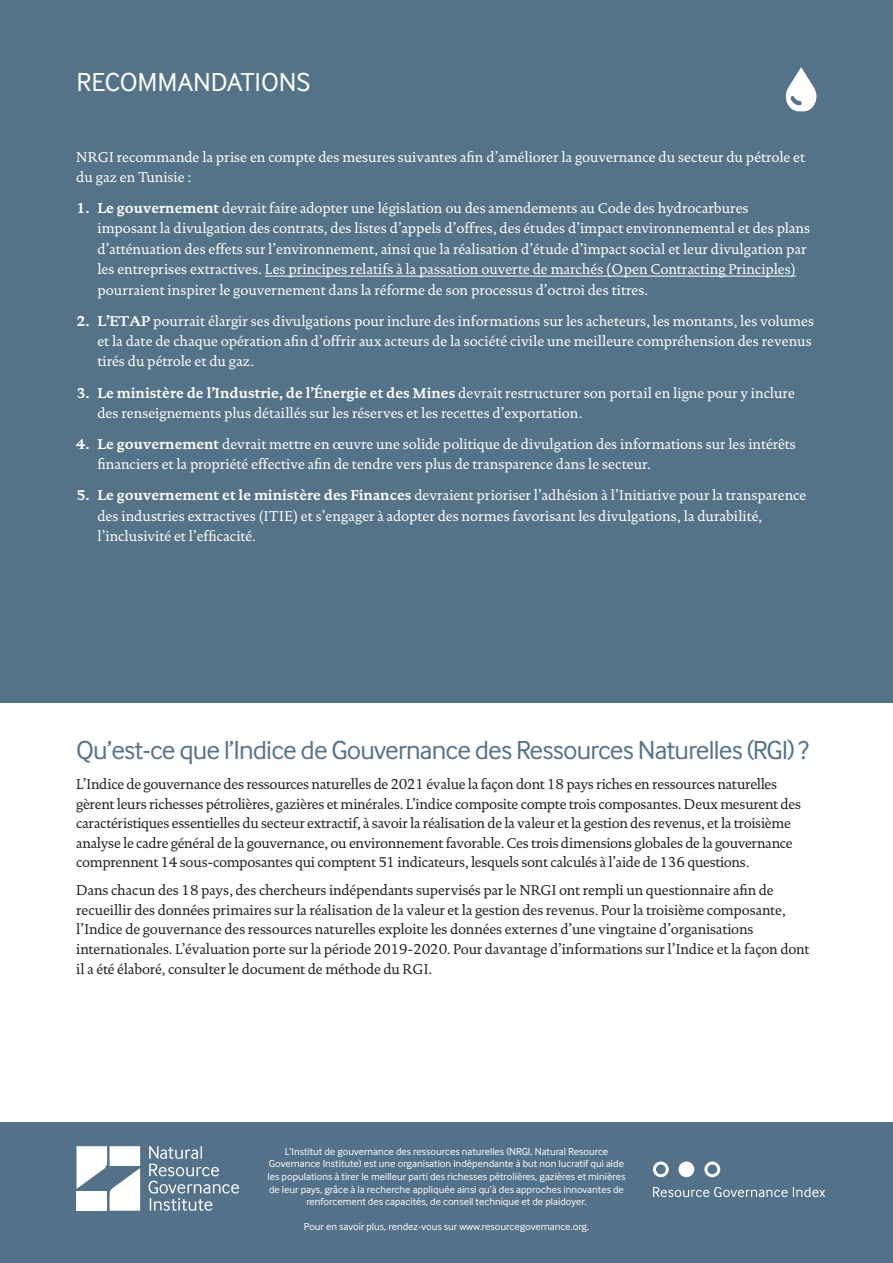
<style>
.page{position:relative;width:893px;height:1263px;background:#fff}
.page>*{position:absolute;margin:0;border:0;box-sizing:border-box;transform-origin:0 0}
.t1{font:27px "Inter Face";letter-spacing:-.03em;color:#557388}
.t2{font:27px "Inter Face";letter-spacing:-.005em;color:#fff}
.t3{font:14.4px/20.4px "DTL Documenta T";color:#fff}
.t4{font:14.4px/19.5px "DTL Documenta T";letter-spacing:-.015em;color:#231f20}
.t5{font:10.5px/12.6px "Inter Face";color:#fff;text-align:center}
.s1{font-weight:700}
</style>
<div class="page">
<div style="left:0;top:1122px;width:893px;height:141px;background:#537189"></div>
<div style="left:0;top:0;width:893px;height:703px;background:#557388"></div>
<svg style="left:76px;top:1146px;width:64px;height:65px"></svg>
<svg style="left:149px;top:1146px;width:90px;height:65px"></svg>
<svg style="left:653px;top:1187px;width:172px;height:10px"></svg>
<svg style="left:653px;top:1161px;width:16px;height:16px"></svg>
<svg style="left:704px;top:1161px;width:16px;height:16px"></svg>
<div style="left:678px;top:1161px;width:16px;height:16px;background:#fff;border-radius:50%"></div>
<hr style="left:265px;top:276px;width:531px;height:1px;background:#fff">
<svg style="left:785px;top:67px;width:31px;height:44px"></svg>
<h1 class="t2" style="left:77px;top:67px;width:235px">RECOMMANDATIONS</h1>
<p class="t3" style="left:76px;top:146px;width:730px">NRGI recommande la prise en compte des mesures suivantes afin d’améliorer la gouvernance du secteur du pétrole et du gaz en Tunisie :</p>
<p class="t3" style="left:98px;top:198px;width:714px;text-indent:-21px"><span class="s1">1. Le gouvernement</span> devrait faire adopter une législation ou des amendements au Code des hydrocarbures imposant la divulgation des contrats, des listes d’appels d’offres, des études d’impact environnemental et des plans d’atténuation des effets sur l’environnement, ainsi que la réalisation d’étude d’impact social et leur divulgation par les entreprises extractives. Les principes relatifs à la passation ouverte de marchés (Open Contracting Principles) pourraient inspirer le gouvernement dans la réforme de son processus d’octroi des titres.</p>
<p class="t3" style="left:98px;top:310px;width:718px;text-indent:-21px"><span class="s1">2. L’ETAP</span> pourrait élargir ses divulgations pour inclure des informations sur les acheteurs, les montants, les volumes et la date de chaque opération afin d’offrir aux acteurs de la société civile une meilleure compréhension des revenus tirés du pétrole et du gaz.</p>
<p class="t3" style="left:98px;top:382px;width:699px;text-indent:-21px"><span class="s1">3. Le ministère de l’Industrie, de l’Énergie et des Mines</span> devrait restructurer son portail en ligne pour y inclure des renseignements plus détaillés sur les réserves et les recettes d’exportation.</p>
<p class="t3" style="left:98px;top:434px;width:700px;text-indent:-21px"><span class="s1">4. Le gouvernement</span> devrait mettre en œuvre une solide politique de divulgation des informations sur les intérêts financiers et la propriété effective afin de tendre vers plus de transparence dans le secteur.</p>
<p class="t3" style="left:98px;top:485px;width:710px;text-indent:-21px"><span class="s1">5. Le gouvernement et le ministère des Finances</span> devraient prioriser l’adhésion à l’Initiative pour la transparence des industries extractives (ITIE) et s’engager à adopter des normes favorisant les divulgations, la durabilité, l’inclusivité et l’efficacité.</p>
<h1 class="t1" style="left:76px;top:735px;width:734px">Qu’est-ce que l’Indice de Gouvernance des Ressources Naturelles (RGI) ?</h1>
<p class="t4" style="left:76px;top:774px;width:726px">L’Indice de gouvernance des ressources naturelles de 2021 évalue la façon dont 18 pays riches en ressources naturelles gèrent leurs richesses pétrolières, gazières et minérales. L’indice composite compte trois composantes. Deux mesurent des caractéristiques essentielles du secteur extractif, à savoir la réalisation de la valeur et la gestion des revenus, et la troisième analyse le cadre général de la gouvernance, ou environnement favorable. Ces trois dimensions globales de la gouvernance comprennent 14 sous-composantes qui comptent 51 indicateurs, lesquels sont calculés à l’aide de 136 questions.</p>
<p class="t4" style="left:76px;top:880px;width:735px">Dans chacun des 18 pays, des chercheurs indépendants supervisés par le NRGI ont rempli un questionnaire afin de recueillir des données primaires sur la réalisation de la valeur et la gestion des revenus. Pour la troisième composante, l’Indice de gouvernance des ressources naturelles exploite les données externes d’une vingtaine d’organisations internationales. L’évaluation porte sur la période 2019-2020. Pour davantage d’informations sur l’Indice et la façon dont il a été élaboré, consulter le document de méthode du RGI.</p>
<p class="t5" style="left:268px;top:1145px;width:359px">L’Institut de gouvernance des ressources naturelles (NRGI, Natural Resource Governance Institute) est une organisation indépendante à but non lucratif qui aide les populations à tirer le meilleur parti des richesses pétrolières, gazières et minières de leur pays, grâce à la recherche appliquée ainsi qu’à des approches innovantes de renforcement des capacités, de conseil technique et de plaidoyer.</p>
<p class="t5" style="left:304px;top:1220px;width:287px">Pour en savoir plus, rendez-vous sur www.resourcegovernance.org.</p>
</div>
